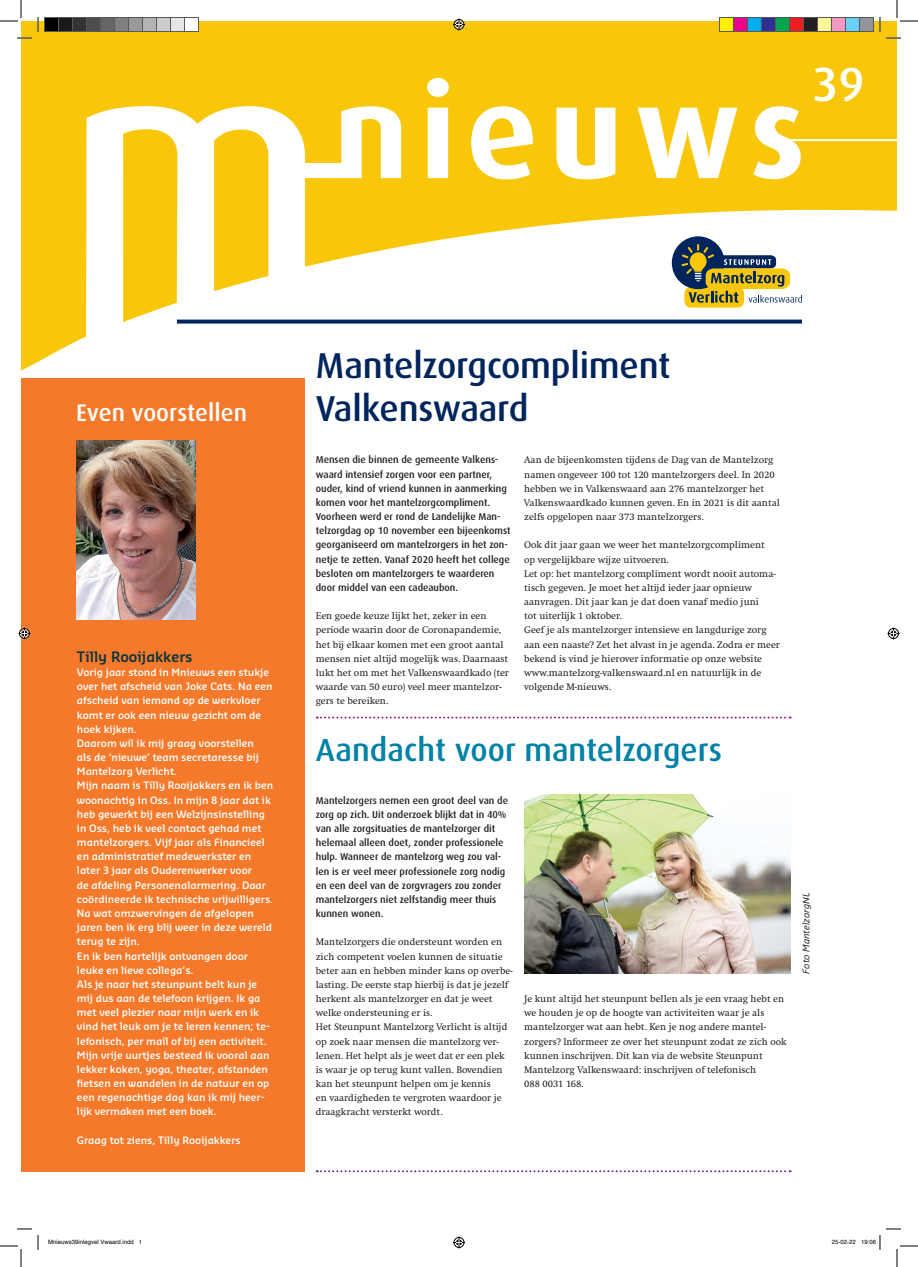
<style>
.page{position:relative;width:918px;height:1267px;background:#fff}
.page>*{position:absolute;margin:0;border:0;box-sizing:border-box;transform-origin:0 0}
.t1{font:500 48px "Dax";color:#fff}
.t2{font:500 36px/42.5px "Dax";letter-spacing:-.005em;color:#00255d}
.t3{font:500 32px "Dax";color:#0081a7}
.t4{font:500 24px "Dax";color:#fff}
.t5{font:600 14px "Sansa";color:#00323f}
.t6{font:10px/14.2px "Swift";color:#231f20}
.t7{font:600 10px/14.2px "Sansa";color:#fff}
.t8{font:500 10px/14.2px "Dax";color:#231f20}
.t9{font:italic 9px "Sansa";color:#231f20}
.t10{font:6px "Helvetica";color:#000}
</style>
<div class="page">
<svg style="left:21px;top:21px;width:876px;height:350px;fill:#f9c709"></svg>
<svg style="left:214px;top:130px;width:54px;height:161px;background:#f9ca1a"></svg>
<svg style="left:123px;top:129px;width:54px;height:193px;background:#f9cb1a"></svg>
<div style="left:305px;top:163px;width:37px;height:15px;background:#fff"></div>
<svg style="left:341px;top:106px;width:60px;height:72px"></svg>
<svg style="left:427px;top:78px;width:22px;height:100px"></svg>
<svg style="left:471px;top:106px;width:63px;height:73px"></svg>
<svg style="left:556px;top:108px;width:59px;height:71px"></svg>
<svg style="left:638px;top:108px;width:99px;height:70px"></svg>
<svg style="left:753px;top:106px;width:48px;height:73px"></svg>
<hr style="left:791px;top:139px;width:106px;height:2px;background:#fff">
<svg style="left:177px;top:319px;width:625px;height:4px;background:#254474"></svg>
<svg style="left:317px;top:1170px;width:474px;height:2px"></svg>
<svg style="left:317px;top:716px;width:474px;height:2px"></svg>
<div style="left:21px;top:378px;width:283px;height:794px;background:#f4792a"></div>
<img style="left:76px;top:440px;width:119px;height:179px">
<img style="left:524px;top:794px;width:267px;height:179px">
<svg style="left:17px;top:1228px;width:15px;height:1px"></svg>
<svg style="left:886px;top:1228px;width:15px;height:1px"></svg>
<svg style="left:37px;top:1235px;width:2px;height:15px"></svg>
<svg style="left:0;top:0;width:39px;height:39px"></svg>
<svg style="left:0;top:1245px;width:22px;height:22px"></svg>
<svg style="left:879px;top:0;width:39px;height:39px"></svg>
<svg style="left:896px;top:1245px;width:22px;height:22px"></svg>
<svg style="left:453px;top:19px;width:12px;height:12px"></svg>
<svg style="left:453px;top:1236px;width:12px;height:12px"></svg>
<svg style="left:19px;top:627px;width:12px;height:12px"></svg>
<svg style="left:887px;top:627px;width:12px;height:12px"></svg>
<div style="left:45px;top:18px;width:14px;height:14px;background:#000"></div>
<div style="left:44px;top:17px;width:15px;height:15px;border:1px solid #595959"></div>
<div style="left:59px;top:18px;width:14px;height:14px;background:#1a1a1a"></div>
<div style="left:58px;top:17px;width:15px;height:15px;border:1px solid #595959"></div>
<div style="left:73px;top:18px;width:14px;height:14px;background:#333"></div>
<div style="left:72px;top:17px;width:15px;height:15px;border:1px solid #595959"></div>
<div style="left:87px;top:18px;width:14px;height:14px;background:#4d4d4d"></div>
<div style="left:86px;top:17px;width:15px;height:15px;border:1px solid #595959"></div>
<div style="left:101px;top:18px;width:14px;height:14px;background:#666"></div>
<div style="left:100px;top:17px;width:15px;height:15px;border:1px solid #595959"></div>
<div style="left:115px;top:18px;width:14px;height:14px;background:#808080"></div>
<div style="left:114px;top:17px;width:15px;height:15px;border:1px solid #595959"></div>
<div style="left:129px;top:18px;width:14px;height:14px;background:#999"></div>
<div style="left:128px;top:17px;width:15px;height:15px;border:1px solid #595959"></div>
<div style="left:143px;top:18px;width:14px;height:14px;background:#b3b3b3"></div>
<div style="left:142px;top:17px;width:15px;height:15px;border:1px solid #595959"></div>
<div style="left:157px;top:18px;width:14px;height:14px;background:#ccc"></div>
<div style="left:156px;top:17px;width:15px;height:15px;border:1px solid #595959"></div>
<div style="left:171px;top:18px;width:14px;height:14px;background:#e6e6e6"></div>
<div style="left:170px;top:17px;width:15px;height:15px;border:1px solid #595959"></div>
<div style="left:185px;top:18px;width:14px;height:14px;background:#fff"></div>
<div style="left:184px;top:17px;width:15px;height:15px;border:1px solid #595959"></div>
<div style="left:719px;top:18px;width:14px;height:14px;background:#fff101"></div>
<div style="left:719px;top:17px;width:15px;height:15px;border:1px solid #595959"></div>
<div style="left:733px;top:18px;width:14px;height:14px;background:#ed028c"></div>
<div style="left:733px;top:17px;width:15px;height:15px;border:1px solid #595959"></div>
<div style="left:747px;top:18px;width:14px;height:14px;background:#00aeef"></div>
<div style="left:747px;top:17px;width:15px;height:15px;border:1px solid #595959"></div>
<div style="left:761px;top:18px;width:14px;height:14px;background:#2e3092"></div>
<div style="left:761px;top:17px;width:15px;height:15px;border:1px solid #595959"></div>
<div style="left:775px;top:18px;width:14px;height:14px;background:#00a54f"></div>
<div style="left:775px;top:17px;width:15px;height:15px;border:1px solid #595959"></div>
<div style="left:789px;top:18px;width:14px;height:14px;background:#ee1d23"></div>
<div style="left:789px;top:17px;width:15px;height:15px;border:1px solid #595959"></div>
<div style="left:803px;top:18px;width:14px;height:14px;background:#231f20"></div>
<div style="left:803px;top:17px;width:15px;height:15px;border:1px solid #595959"></div>
<div style="left:817px;top:18px;width:14px;height:14px;background:#fff79a"></div>
<div style="left:817px;top:17px;width:15px;height:15px;border:1px solid #595959"></div>
<div style="left:831px;top:18px;width:14px;height:14px;background:#f499c2"></div>
<div style="left:831px;top:17px;width:15px;height:15px;border:1px solid #595959"></div>
<div style="left:845px;top:18px;width:14px;height:14px;background:#6bcff6"></div>
<div style="left:845px;top:17px;width:15px;height:15px;border:1px solid #595959"></div>
<div style="left:859px;top:18px;width:14px;height:14px;background:#939598"></div>
<div style="left:859px;top:17px;width:15px;height:15px;border:1px solid #595959"></div>
<svg style="left:879px;top:1235px;width:2px;height:15px"></svg>
<h1 class="t1" style="left:812px;top:57px;width:54px">39</h1>
<h3 class="t4" style="left:76px;top:399px;width:172px">Even voorstellen</h3>
<h3 class="t5" style="left:77px;top:647px;width:117px">Tilly Rooijakkers</h3>
<p class="t7" style="left:77px;top:664px;width:198px">Vorig jaar stond in Mnieuws een stukje over het afscheid van Joke Cats. Na een afscheid van iemand op de werkvloer komt er ook een nieuw gezicht om de hoek kijken.<br>Daarom wil ik mij graag voorstellen<br>als de ‘nieuwe’ team secretaresse bij Mantelzorg Verlicht.<br>Mijn naam is Tilly Rooijakkers en ik ben woonachtig in Oss. In mijn 8 jaar dat ik heb gewerkt bij een Welzijnsinstelling in Oss, heb ik veel contact gehad met mantelzorgers. Vijf jaar als Financieel en administratief medewerkster en later 3 jaar als Ouderenwerker voor<br>de afdeling Personenalarmering. Daar coördineerde ik technische vrijwilligers.<br>Na wat omzwervingen de afgelopen jaren ben ik erg blij weer in deze wereld terug te zijn.<br>En ik ben hartelijk ontvangen door leuke en lieve collega’s.<br>Als je naar het steunpunt belt kun je mij dus aan de telefoon krijgen. Ik ga met veel plezier naar mijn werk en ik vind het leuk om je te leren kennen; te&shy;lefonisch, per mail of bij een activiteit.<br>Mijn vrije uurtjes besteed ik vooral aan lekker koken, yoga, theater, afstanden fietsen en wandelen in de natuur en op een regenachtige dag kan ik mij heer&shy;lijk vermaken met een boek.</p>
<p class="t7" style="left:77px;top:1132px;width:165px">Graag tot ziens, Tilly Rooijakkers</p>
<h2 class="t2" style="left:316px;top:345px;width:356px">Mantelzorgcompliment<br>Valkenswaard</h2>
<p class="t8" style="left:316px;top:453px;width:196px">Mensen die binnen de gemeente Valkens&shy;waard intensief zorgen voor een partner, ouder, kind of vriend kunnen in aanmerking komen voor het mantelzorgcompliment.<br>Voorheen werd er rond de Landelijke Man&shy;telzorgdag op 10 november een bijeenkomst georganiseerd om mantelzorgers in het zon&shy;netje te zetten. Vanaf 2020 heeft het college besloten om mantelzorgers te waarderen door middel van een cadeaubon.</p>
<p class="t6" style="left:316px;top:609px;width:195px">Een goede keuze lijkt het, zeker in een periode waarin door de Coronapandemie, het bij elkaar komen met een groot aantal mensen niet altijd mogelijk was. Daarnaast lukt het om met het Valkenswaardkado (ter waarde van 50 euro) veel meer mantelzor&shy;gers te bereiken.</p>
<p class="t6" style="left:524px;top:453px;width:257px">Aan de bijeenkomsten tijdens de Dag van de Mantelzorg namen ongeveer 100 tot 120 mantelzorgers deel. In 2020 hebben we in Valkenswaard aan 276 mantelzorger het Valkenswaardkado kunnen geven. En in 2021 is dit aantal zelfs opgelopen naar 373 mantelzorgers.</p>
<p class="t6" style="left:524px;top:538px;width:257px">Ook dit jaar gaan we weer het mantelzorgcompliment<br>op vergelijkbare wijze uitvoeren.<br>Let op: het mantelzorg compliment wordt nooit automa&shy;tisch gegeven. Je moet het altijd ieder jaar opnieuw aanvragen. Dit jaar kan je dat doen vanaf medio juni<br>tot uiterlijk 1 oktober.<br>Geef je als mantelzorger intensieve en langdurige zorg aan een naaste? Zet het alvast in je agenda. Zodra er meer bekend is vind je hierover informatie op onze website www.mantelzorg-valkenswaard.nl en natuurlijk in de volgende M-nieuws.</p>
<h3 class="t3" style="left:316px;top:732px;width:408px">Aandacht voor mantelzorgers</h3>
<p class="t8" style="left:316px;top:793px;width:194px">Mantelzorgers nemen een groot deel van de zorg op zich. Uit onderzoek blijkt dat in 40% van alle zorgsituaties de mantelzorger dit helemaal alleen doet, zonder professionele hulp. Wanneer de mantelzorg weg zou val&shy;len is er veel meer professionele zorg nodig en een deel van de zorgvragers zou zonder mantelzorgers niet zelfstandig meer thuis kunnen wonen.</p>
<p class="t6" style="left:316px;top:935px;width:198px">Mantelzorgers die ondersteunt worden en zich competent voelen kunnen de situatie beter aan en hebben minder kans op overbe&shy;lasting. De eerste stap hierbij is dat je jezelf herkent als mantelzorger en dat je weet welke ondersteuning er is.<br>Het Steunpunt Mantelzorg Verlicht is altijd op zoek naar mensen die mantelzorg ver&shy;lenen. Het helpt als je weet dat er een plek is waar je op terug kunt vallen. Bovendien kan het steunpunt helpen om je kennis<br>en vaardigheden te vergroten waardoor je draagkracht versterkt wordt.</p>
<p class="t6" style="left:524px;top:992px;width:264px">Je kunt altijd het steunpunt bellen als je een vraag hebt en we houden je op de hoogte van activiteiten waar je als mantelzorger wat aan hebt. Ken je nog andere mantel&shy;zorgers? Informeer ze over het steunpunt zodat ze zich ook kunnen inschrijven. Dit kan via de website Steunpunt Mantelzorg Valkenswaard: inschrijven of telefonisch<br>088 0031 168.</p>
<p class="t9" style="left:800px;top:973px;width:83px;rotate:-90deg">Foto MantelzorgNL</p>
<p class="t10" style="left:48px;top:1237px;width:96px">Mnieuws39inlegvel Vwaard.indd 1</p>
<p class="t10" style="left:832px;top:1237px;width:46px">25-02-22 19:06</p>
</div>
